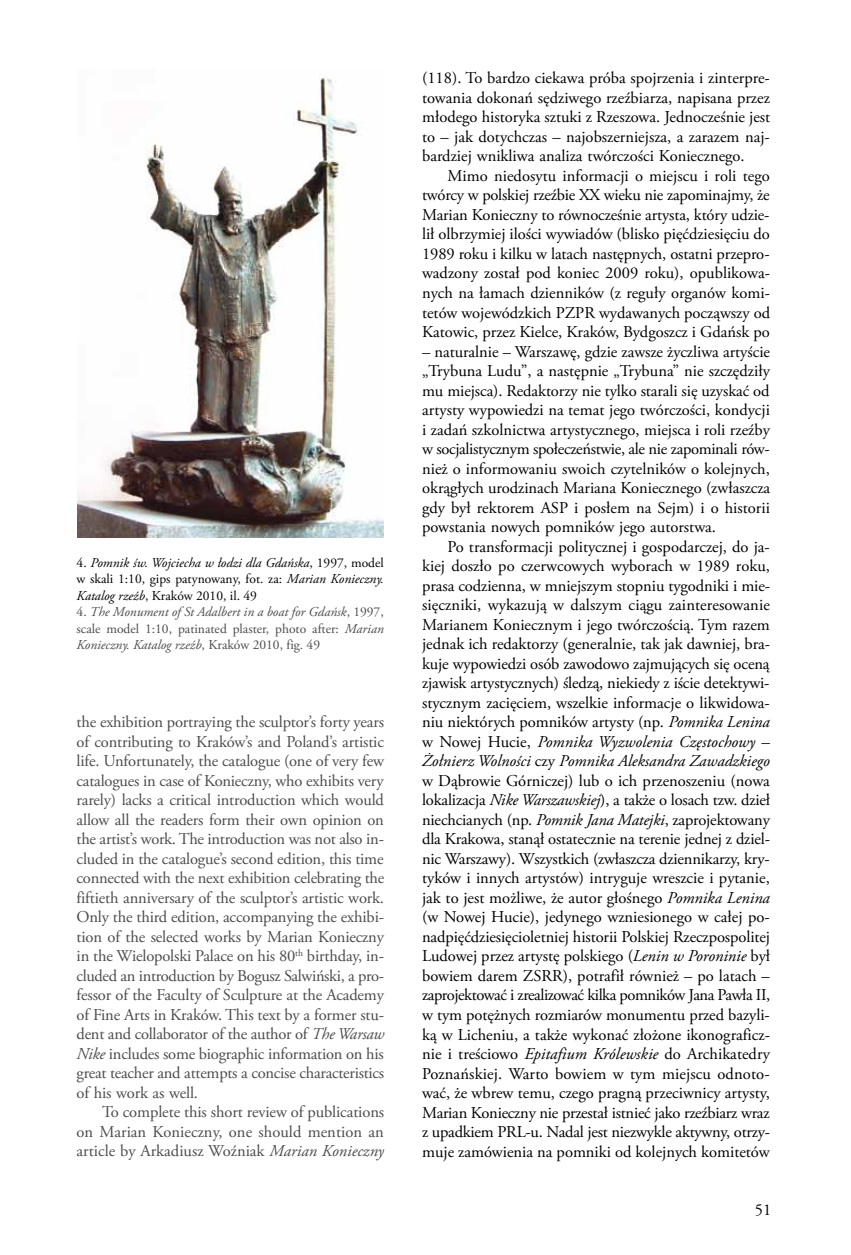
<style>
.page{position:relative;width:851px;height:1255px;background:#fff}
.page>*{position:absolute;margin:0;border:0;box-sizing:border-box;transform-origin:0 0}
.t1{font:16.5px/19.5px "Adobe Garamond Pro";color:#000;text-align:justify}
.t2{font:16.5px/19.5px "Adobe Garamond Pro";letter-spacing:-.01em;color:#4b4b4d;text-align:justify}
.t3{font:13.5px/16.5px "Adobe Garamond Pro";color:#4b4b4d;text-align:justify}
.t4{font:13.5px/16.5px "Adobe Garamond Pro";color:#000;text-align:justify}
.s1{font-style:italic}
</style>
<div class="page">
<img style="left:77px;top:77px;width:307px;height:460px">
<p class="t4" style="left:77px;top:554px;width:309px">4. <span class="s1">Pomnik św. Wojciecha w łodzi dla Gdańska</span>, 1997, model w skali 1:10, gips patynowany, fot. za: <span class="s1">Marian Konieczny.<br>Katalog rzeźb</span>, Kraków 2010, il. 49</p>
<p class="t3" style="left:77px;top:604px;width:308px">4. <span class="s1">The Monument of St Adalbert in a boat for Gdańsk</span>, 1997, scale model 1:10, patinated plaster, photo after: <span class="s1">Marian Konieczny. Katalog rzeźb</span>, Kraków 2010, fig. 49</p>
<p class="t2" style="left:77px;top:712px;width:309px">the exhibition portraying the sculptor’s forty years of contributing to Kraków’s and Poland’s artistic life. Unfortunately, the catalogue (one of very few catalogues in case of Konieczny, who exhibits very rarely) lacks a critical introduction which would allow all the readers form their own opinion on the artist’s work. The introduction was not also in&shy;cluded in the catalogue’s second edition, this time connected with the next exhibition celebrating the fiftieth anniversary of the sculptor’s artistic work.<br>Only the third edition, accompanying the exhibi&shy;tion of the selected works by Marian Konieczny in the Wielopolski Palace on his 80<sup>th</sup> birthday, in&shy;cluded an introduction by Bogusz Salwiński, a pro&shy;fessor of the Faculty of Sculpture at the Academy of Fine Arts in Kraków. This text by a former stu&shy;dent and collaborator of the author of <span class="s1">The Warsaw Nike</span> includes some biographic information on his great teacher and attempts a concise characteristics of his work as well.</p>
<p class="t2" style="left:77px;top:1102px;width:309px;text-indent:26px">To complete this short review of publications on Marian Konieczny, one should mention an article by Arkadiusz Woźniak <span class="s1">Marian Konieczny</span></p>
<p class="t1" style="left:422px;top:69px;width:349px">(118). To bardzo ciekawa próba spojrzenia i zinterpre&shy;towania dokonań sędziwego rzeźbiarza, napisana przez młodego historyka sztuki z Rzeszowa. Jednocześnie jest to – jak dotychczas – najobszerniejsza, a zarazem naj&shy;bardziej wnikliwa analiza twórczości Koniecznego.</p>
<p class="t1" style="left:422px;top:166px;width:349px;text-indent:26px">Mimo niedosytu informacji o miejscu i roli tego twórcy w polskiej rzeźbie XX wieku nie zapominajmy, że Marian Konieczny to równocześnie artysta, który udzie&shy;lił olbrzymiej ilości wywiadów (blisko pięćdziesięciu do 1989 roku i kilku w latach następnych, ostatni przepro&shy;wadzony został pod koniec 2009 roku), opublikowa&shy;nych na łamach dzienników (z reguły organów komi&shy;tetów wojewódzkich PZPR wydawanych począwszy od Katowic, przez Kielce, Kraków, Bydgoszcz i Gdańsk po</p>
<p class="t1" style="left:422px;top:342px;width:349px">– naturalnie – Warszawę, gdzie zawsze życzliwa artyście „Trybuna Ludu”, a następnie „Trybuna” nie szczędziły mu miejsca). Redaktorzy nie tylko starali się uzyskać od artysty wypowiedzi na temat jego twórczości, kondycji i zadań szkolnictwa artystycznego, miejsca i roli rzeźby w socjalistycznym społeczeństwie, ale nie zapominali rów&shy;nież o informowaniu swoich czytelników o kolejnych, okrągłych urodzinach Mariana Koniecznego (zwłaszcza gdy był rektorem ASP i posłem na Sejm) i o historii powstania nowych pomników jego autorstwa.</p>
<p class="t1" style="left:422px;top:537px;width:349px;text-indent:26px">Po transformacji politycznej i gospodarczej, do ja&shy;kiej doszło po czerwcowych wyborach w 1989 roku, prasa codzienna, w mniejszym stopniu tygodniki i mie&shy;sięczniki, wykazują w dalszym ciągu zainteresowanie Marianem Koniecznym i jego twórczością. Tym razem jednak ich redaktorzy (generalnie, tak jak dawniej, bra&shy;kuje wypowiedzi osób zawodowo zajmujących się oceną zjawisk artystycznych) śledzą, niekiedy z iście detektywi&shy;stycznym zacięciem, wszelkie informacje o likwidowa&shy;niu niektórych pomników artysty (np. <span class="s1">Pomnika Lenina </span>w Nowej Hucie, <span class="s1">Pomnika Wyzwolenia Częstochowy – Żołnierz Wolności</span> czy <span class="s1">Pomnika Aleksandra Zawadzkiego </span>w Dąbrowie Górniczej) lub o ich przenoszeniu (nowa lokalizacja <span class="s1">Nike Warszawskiej</span>), a także o losach tzw. dzieł niechcianych (np. <span class="s1">Pomnik Jana Matejki</span>, zaprojektowany dla Krakowa, stanął ostatecznie na terenie jednej z dziel&shy;nic Warszawy). Wszystkich (zwłaszcza dziennikarzy, kry&shy;tyków i innych artystów) intryguje wreszcie i pytanie, jak to jest możliwe, że autor głośnego <span class="s1">Pomnika Lenina </span>(w Nowej Hucie), jedynego wzniesionego w całej po&shy;nadpięćdziesięcioletniej historii Polskiej Rzeczpospolitej Ludowej przez artystę polskiego (<span class="s1">Lenin w Poroninie</span> był bowiem darem ZSRR), potrafił również – po latach – zaprojektować i zrealizować kilka pomników Jana Pawła II, w tym potężnych rozmiarów monumentu przed bazyli&shy;ką w Licheniu, a także wykonać złożone ikonograficz&shy;nie i treściowo <span class="s1">Epitafium Królewskie</span> do Archikatedry Poznańskiej. Warto bowiem w tym miejscu odnoto&shy;wać, że wbrew temu, czego pragną przeciwnicy artysty, Marian Konieczny nie przestał istnieć jako rzeźbiarz wraz z upadkiem PRL-u. Nadal jest niezwykle aktywny, otrzy&shy;muje zamówienia na pomniki od kolejnych komitetów</p>
<p class="t1" style="left:754px;top:1200px;width:18px">51</p>
</div>
